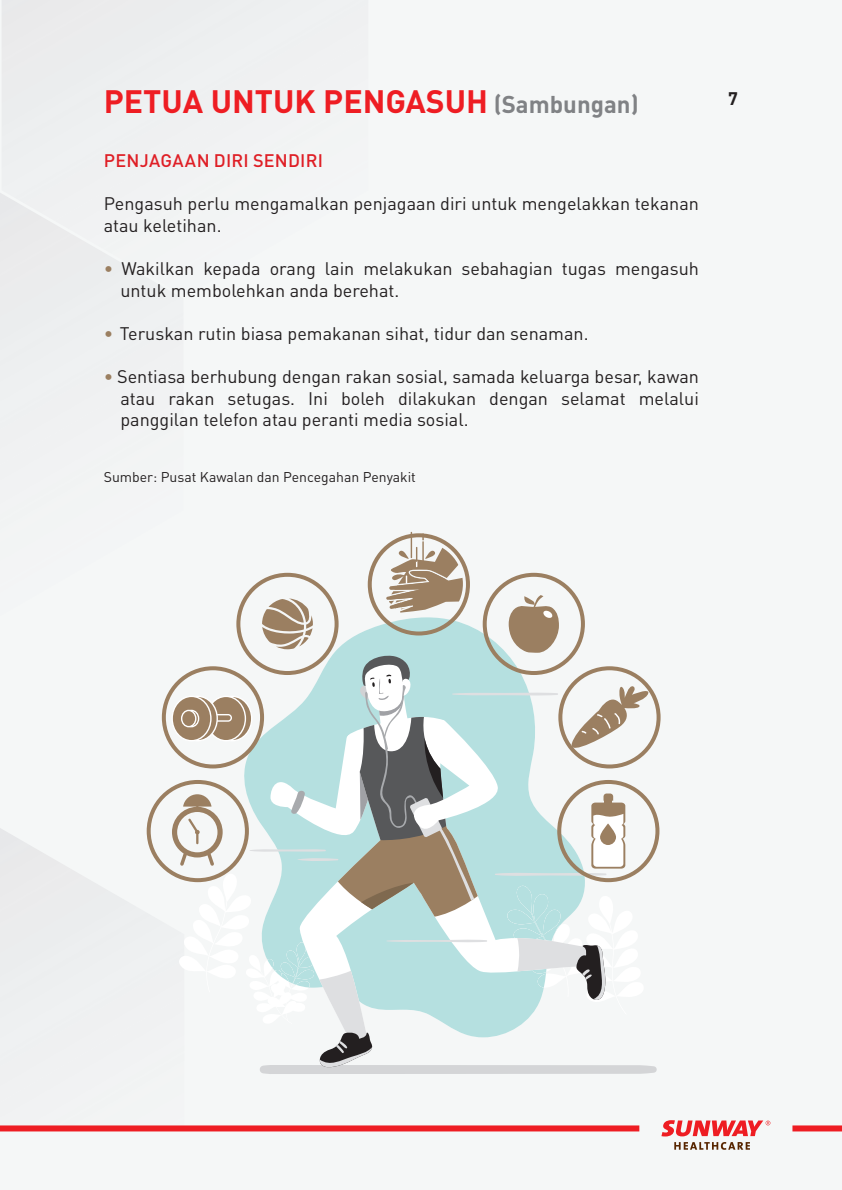
<style>
.page{position:relative;width:842px;height:1190px;background:#f5f7f7}
.page>*{position:absolute;margin:0;border:0;box-sizing:border-box;transform-origin:0 0}
.t1{font:700 32px "DIN Pro";color:#ee1d23}
.t2{font:18px/21.6px "DIN Pro";color:#231f20}
.t3{font:500 18px "DIN Pro";letter-spacing:.01em;color:#df1f26}
.t4{font:700 18px "DIN Pro";color:#231f20}
.t5{font:14px "DIN Pro";color:#231f20}
.s1{font-size:24px;color:#808285}
.s2{color:#9b7f61}
</style>
<div class="page">
<svg style="left:674px;top:1142px;width:76px;height:8px"></svg>
<svg style="left:661px;top:1120px;width:109px;height:16px"></svg>
<div style="left:0;top:1125px;width:639px;height:6px;background:#ee1d23"></div>
<div style="left:792px;top:1125px;width:50px;height:6px;background:#ee1d23"></div>
<svg style="left:0;top:532px;width:658px;height:542px"></svg>
<div style="left:368px;top:533px;width:102px;height:102px;border:4px solid #9b7f61;border-radius:50%"></div>
<h1 class="t1" style="left:104px;top:80px;width:536px">PETUA UNTUK PENGASUH <span class="s1">(Sambungan)</span></h1>
<p class="t3" style="left:104px;top:148px;width:221px">PENJAGAAN DIRI SENDIRI</p>
<p class="t2" style="left:104px;top:192px;width:597px">Pengasuh perlu mengamalkan penjagaan diri untuk mengelakkan tekanan atau keletihan.</p>
<p class="t2" style="left:120px;top:257px;width:580px;text-indent:-17px"><span class="s2">•</span> Wakilkan kepada orang lain melakukan sebahagian tugas mengasuh untuk membolehkan anda berehat.</p>
<p class="t2" style="left:104px;top:322px;width:486px"><span class="s2">•</span> Teruskan rutin biasa pemakanan sihat, tidur dan senaman.</p>
<p class="t2" style="left:120px;top:365px;width:580px;text-align:justify;text-indent:-17px"><span class="s2">•</span> Sentiasa berhubung dengan rakan sosial, samada keluarga besar, kawan atau rakan setugas. Ini boleh dilakukan dengan selamat melalui panggilan telefon atau peranti media sosial.</p>
<p class="t5" style="left:104px;top:467px;width:314px">Sumber: Pusat Kawalan dan Pencegahan Penyakit</p>
<p class="t4" style="left:728px;top:87px;width:11px">7</p>
</div>
